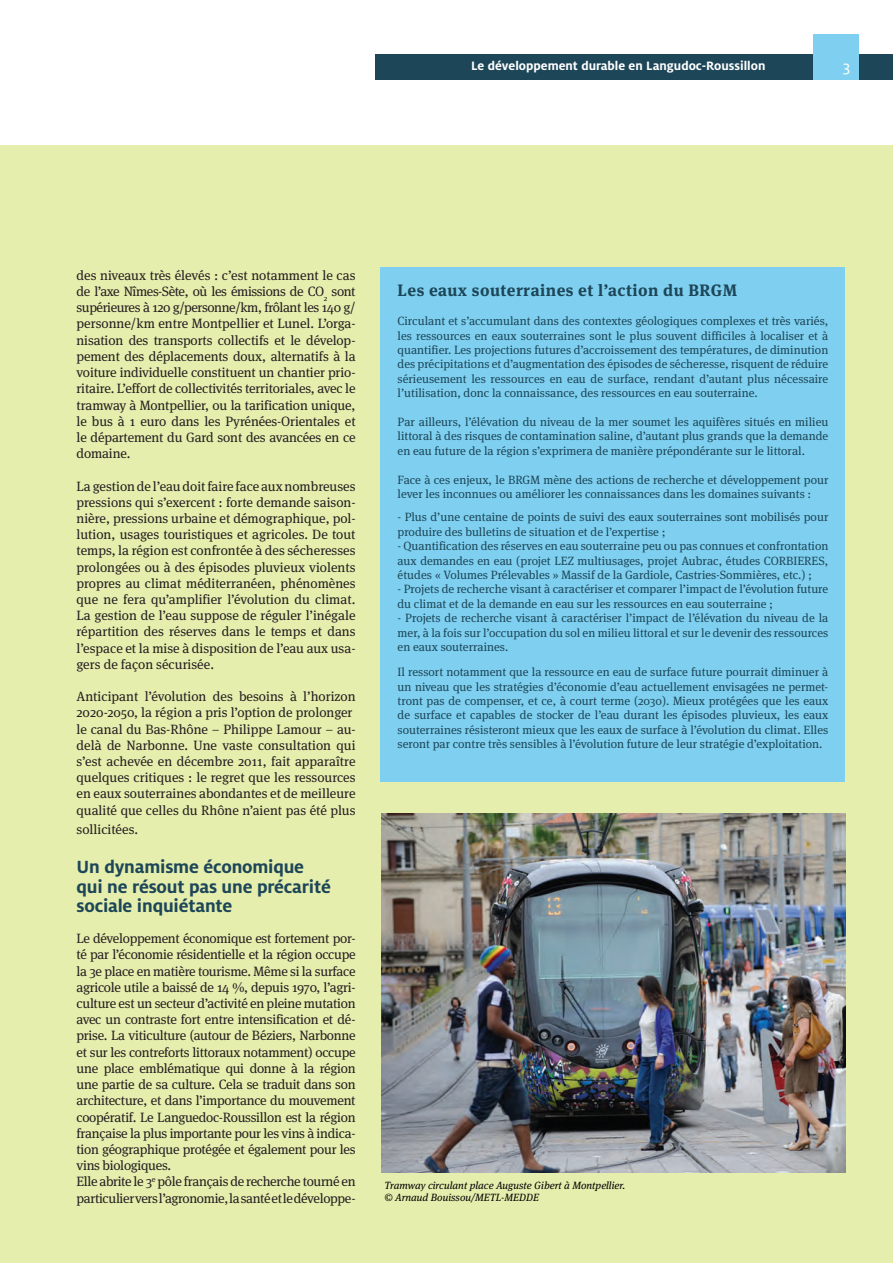
<style>
.page{position:relative;width:893px;height:1263px;background:#fff}
.page>*{position:absolute;margin:0;border:0;box-sizing:border-box;transform-origin:0 0}
.t1{font:700 19.5px/19.5px "Milo OT";color:#1d4658}
.t2{font:17.1px "Milo OT";color:#fff}
.t3{font:700 16.5px "Meta Serif";letter-spacing:.03em;color:#1d4658}
.t4{font:13.5px/16.2px "Meta Serif";letter-spacing:-.02em;color:#231f20;text-align:justify}
.t5{font:13.5px/16.2px "Meta Serif";color:#231f20}
.t6{font:700 13.5px "Milo OT";letter-spacing:-.005em;color:#fff}
.t7{font:12px/14.4px "Meta Serif";color:#1d4658;text-align:justify}
.t8{font:italic 10.5px/12.6px "Meta Serif";color:#040503}
</style>
<div class="page">
<div style="left:0;top:145px;width:893px;height:1118px;background:#e5eead"></div>
<div style="left:376px;top:54px;width:517px;height:26px;background:#1d4658"></div>
<div style="left:813px;top:34px;width:46px;height:46px;background:#7fd0f0"></div>
<div style="left:381px;top:267px;width:464px;height:515px;background:#7fd0f0"></div>
<img style="left:381px;top:814px;width:464px;height:358px">
<p class="t6" style="left:471px;top:58px;width:296px">Le développement durable en Langudoc-Roussillon</p>
<h2 class="t2" style="left:843px;top:57px;width:9px">3</h2>
<p class="t4" style="left:77px;top:266px;width:281px">des niveaux très élevés : c’est notamment le cas de l’axe Nîmes-Sète, où les émissions de CO<sub>2</sub> sont supérieures à 120 g/personne/km, frôlant les 140 g/ personne/km entre Montpellier et Lunel. L’orga&shy;nisation des transports collectifs et le dévelop&shy;pement des déplacements doux, alternatifs à la voiture individuelle constituent un chantier prio&shy;ritaire. L’effort de collectivités territoriales, avec le tramway à Montpellier, ou la tarification unique, le bus à 1 euro dans les Pyrénées-Orientales et le département du Gard sont des avancées en ce domaine.</p>
<p class="t4" style="left:77px;top:476px;width:281px">La gestion de l’eau doit faire face aux nombreuses pressions qui s’exercent : forte demande saison&shy;nière, pressions urbaine et démographique, pol&shy;lution, usages touristiques et agricoles. De tout temps, la région est confrontée à des sécheresses prolongées ou à des épisodes pluvieux violents propres au climat méditerranéen, phénomènes que ne fera qu’amplifier l’évolution du climat.<br>La gestion de l’eau suppose de réguler l’inégale répartition des réserves dans le temps et dans l’espace et la mise à disposition de l’eau aux usa&shy;gers de façon sécurisée.</p>
<p class="t5" style="left:77px;top:687px;width:281px">Anticipant l’évolution des besoins à l’horizon 2020-2050, la région a pris l’option de prolonger le canal du Bas-Rhône – Philippe Lamour – au&shy;delà de Narbonne. Une vaste consultation qui s’est achevée en décembre 2011, fait apparaître quelques critiques : le regret que les ressources en eaux souterraines abondantes et de meilleure qualité que celles du Rhône n’aient pas été plus</p>
<p class="t5" style="left:77px;top:820px;width:63px">sollicitées.</p>
<h1 class="t1" style="left:77px;top:857px;width:256px">Un dynamisme économique qui ne résout pas une précarité sociale inquiétante</h1>
<p class="t4" style="left:77px;top:929px;width:281px;text-align:left">Le développement économique est fortement por&shy;té par l’économie résidentielle et la région occupe la 3e place en matière tourisme. Même si la surface agricole utile a baissé de 14 %, depuis 1970, l’agri&shy;culture est un secteur d’activité en pleine mutation avec un contraste fort entre intensification et dé&shy;prise. La viticulture (autour de Béziers, Narbonne et sur les contreforts littoraux notamment) occupe une place emblématique qui donne à la région une partie de sa culture. Cela se traduit dans son architecture, et dans l’importance du mouvement coopératif. Le Languedoc-Roussillon est la région française la plus importante pour les vins à indica&shy;tion géographique protégée et également pour les vins biologiques.<br>Elle abrite le 3<sup>e</sup> pôle français de recherche tourné en particulier vers l’agronomie, la santé et le développe-</p>
<h3 class="t3" style="left:398px;top:277px;width:341px">Les eaux souterraines et l’action du BRGM</h3>
<p class="t7" style="left:398px;top:313px;width:432px">Circulant et s’accumulant dans des contextes géologiques complexes et très variés, les ressources en eaux souterraines sont le plus souvent difficiles à localiser et à quantifier. Les projections futures d’accroissement des températures, de diminution des précipitations et d’augmentation des épisodes de sécheresse, risquent de réduire sérieusement les ressources en eau de surface, rendant d’autant plus nécessaire l’utilisation, donc la connaissance, des ressources en eau souterraine.</p>
<p class="t7" style="left:398px;top:413px;width:432px">Par ailleurs, l’élévation du niveau de la mer soumet les aquifères situés en milieu littoral à des risques de contamination saline, d’autant plus grands que la demande en eau future de la région s’exprimera de manière prépondérante sur le littoral.</p>
<p class="t7" style="left:398px;top:471px;width:432px">Face à ces enjeux, le BRGM mène des actions de recherche et développement pour lever les inconnues ou améliorer les connaissances dans les domaines suivants :</p>
<p class="t7" style="left:398px;top:509px;width:432px">- Plus d’une centaine de points de suivi des eaux souterraines sont mobilisés pour produire des bulletins de situation et de l’expertise ;</p>
<p class="t7" style="left:398px;top:538px;width:432px">- Quantification des réserves en eau souterraine peu ou pas connues et confrontation aux demandes en eau (projet LEZ multiusages, projet Aubrac, études CORBIERES, études « Volumes Prélevables » Massif de la Gardiole, Castries-Sommières, etc.) ;</p>
<p class="t7" style="left:398px;top:581px;width:432px">- Projets de recherche visant à caractériser et comparer l’impact de l’évolution future du climat et de la demande en eau sur les ressources en eau souterraine ;</p>
<p class="t7" style="left:398px;top:610px;width:432px">- Projets de recherche visant à caractériser l’impact de l’élévation du niveau de la mer, à la fois sur l’occupation du sol en milieu littoral et sur le devenir des ressources en eaux souterraines.</p>
<p class="t7" style="left:398px;top:664px;width:432px">Il ressort notamment que la ressource en eau de surface future pourrait diminuer à un niveau que les stratégies d’économie d’eau actuellement envisagées ne permet&shy;tront pas de compenser, et ce, à court terme (2030). Mieux protégées que les eaux de surface et capables de stocker de l’eau durant les épisodes pluvieux, les eaux souterraines résisteront mieux que les eaux de surface à l’évolution du climat. Elles seront par contre très sensibles à l’évolution future de leur stratégie d’exploitation.</p>
<p class="t8" style="left:384px;top:1177px;width:242px">Tramway circulant place Auguste Gibert à Montpellier. © Arnaud Bouissou/METL-MEDDE</p>
</div>
